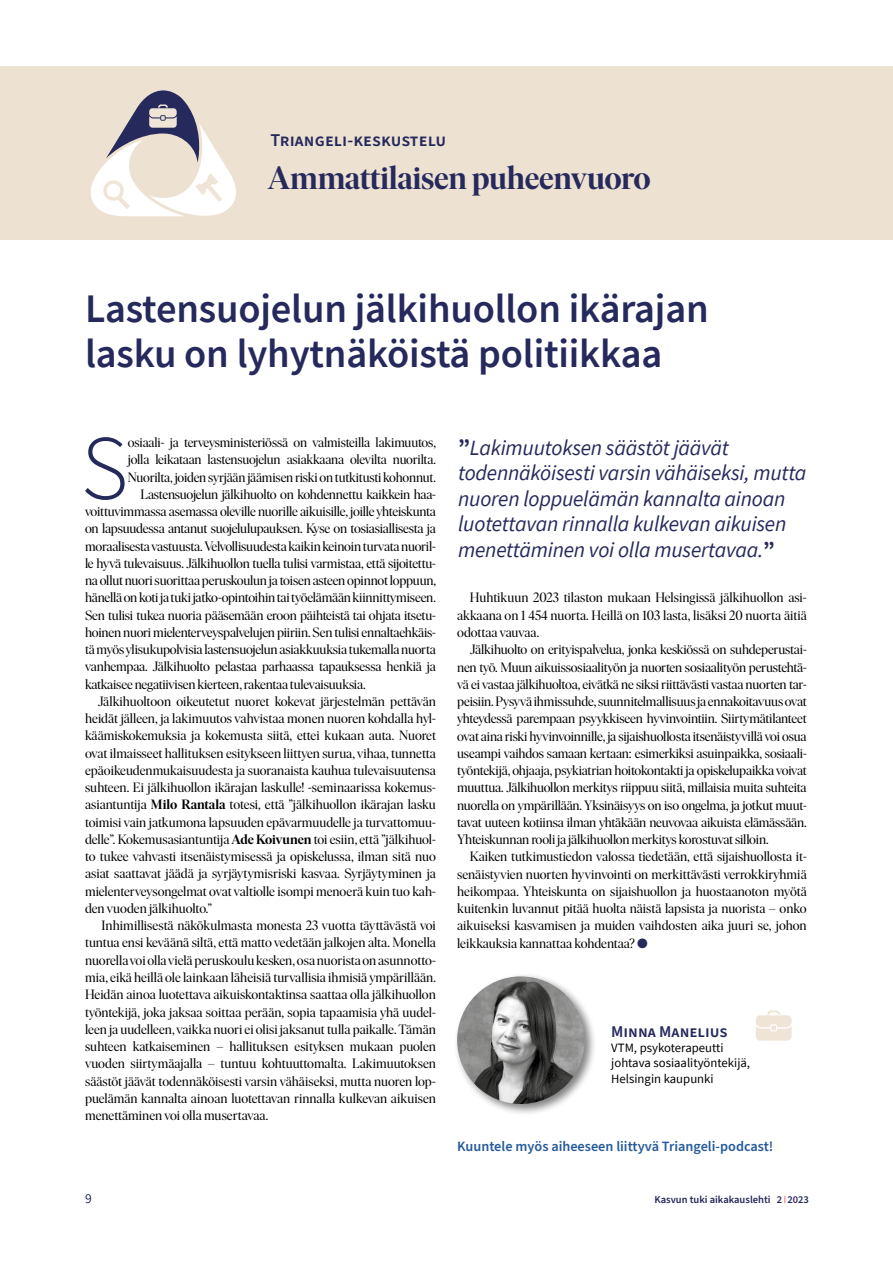
<style>
.page{position:relative;width:893px;height:1263px;background:#fff}
.page>*{position:absolute;margin:0;border:0;box-sizing:border-box;transform-origin:0 0}
.t1{font:300 92.1px "Source Sans Pro";color:#26295c}
.t2{font:600 40.5px/45px "Source Sans Pro";letter-spacing:-.005em;color:#26295c}
.t3{font:600 32.4px "Ivar Display";letter-spacing:-.01em;color:#26295c}
.t4{font:italic 21.75px/25.5px "Source Sans Pro";letter-spacing:-.01em;color:#26295c}
.t5{font:600 18px "Source Sans Pro";letter-spacing:.005em;color:#26295c}
.t6{font:600 16.5px "Source Sans Pro";color:#26295c}
.t7{font:600 14.25px "Source Sans Pro";color:#275b9b}
.t8{font:13.5px/17.2px "Ivar Display";letter-spacing:-.005em;color:#000;text-align:justify}
.t9{font:13.5px "Source Sans Pro";color:#26295c}
.t10{font:12.75px/15.3px "Source Sans Pro";color:#000}
.t11{font:600 10.5px "Source Sans Pro";color:#26295c}
.s1{font-weight:600}
.s2{font-weight:700;font-style:normal;font-size:22.5px}
.s3{font-weight:700;font-style:normal}
.s4{color:#26295c}
.s5{color:#f18e8d}
</style>
<div class="page">
<div style="left:0;top:67px;width:893px;height:173px;background:#ede2d2"></div>
<svg style="left:91px;top:90px;width:145px;height:126px"></svg>
<div style="left:454px;top:972px;width:143px;height:144px;background:#000;opacity:.5"></div>
<img style="left:457px;top:976px;width:128px;height:128px;border-radius:64px">
<svg style="left:756px;top:1010px;width:36px;height:30px"></svg>
<h3 class="t5" style="left:270px;top:128px;width:177px">Triangeli-keskustelu</h3>
<h3 class="t3" style="left:268px;top:160px;width:385px">Ammattilaisen puheenvuoro</h3>
<h2 class="t2" style="left:85px;top:286px;width:625px">Lastensuojelun jälkihuollon ikärajan lasku on lyhytnäköistä politiikkaa</h2>
<h1 class="t1" style="left:81px;top:412px;width:49px">S</h1>
<p class="t8" style="left:128px;top:434px;width:309px">osiaali- ja terveysministeriössä on valmisteilla lakimuutos,</p>
<p class="t8" style="left:128px;top:451px;width:309px">jolla leikataan lastensuojelun asiakkaana olevilta nuorilta.</p>
<p class="t8" style="left:128px;top:469px;width:309px">Nuorilta, joiden syrjään jäämisen riski on tutkitusti kohonnut.</p>
<p class="t8" style="left:141px;top:486px;width:297px">Lastensuojelun jälkihuolto on kohdennettu kaikkein haa-</p>
<p class="t8" style="left:85px;top:503px;width:352px">voittuvimmassa asemassa oleville nuorille aikuisille, joille yhteiskunta</p>
<p class="t8" style="left:85px;top:520px;width:352px">on lapsuudessa antanut suojelulupauksen. Kyse on tosiasiallisesta ja</p>
<p class="t8" style="left:85px;top:538px;width:352px">moraalisesta vastuusta. Velvollisuudesta kaikin keinoin turvata nuoril-</p>
<p class="t8" style="left:85px;top:555px;width:352px">le hyvä tulevaisuus. Jälkihuollon tuella tulisi varmistaa, että sijoitettu-</p>
<p class="t8" style="left:85px;top:572px;width:352px">na ollut nuori suorittaa peruskoulun ja toisen asteen opinnot loppuun,</p>
<p class="t8" style="left:85px;top:589px;width:352px">hänellä on koti ja tuki jatko-opintoihin tai työelämään kiinnittymiseen.</p>
<p class="t8" style="left:85px;top:607px;width:352px">Sen tulisi tukea nuoria pääsemään eroon päihteistä tai ohjata itsetu-</p>
<p class="t8" style="left:85px;top:624px;width:352px">hoinen nuori mielenterveyspalvelujen piiriin. Sen tulisi ennaltaehkäis-</p>
<p class="t8" style="left:85px;top:641px;width:352px">tä myös ylisukupolvisia lastensuojelun asiakkuuksia tukemalla nuorta</p>
<p class="t8" style="left:85px;top:658px;width:352px">vanhempaa. Jälkihuolto pelastaa parhaassa tapauksessa henkiä ja</p>
<p class="t8" style="left:85px;top:676px;width:282px">katkaisee negatiivisen kierteen, rakentaa tulevaisuuksia.</p>
<p class="t8" style="left:98px;top:693px;width:340px">Jälkihuoltoon oikeutetut nuoret kokevat järjestelmän pettävän</p>
<p class="t8" style="left:85px;top:710px;width:352px">heidät jälleen, ja lakimuutos vahvistaa monen nuoren kohdalla hyl-</p>
<p class="t8" style="left:85px;top:727px;width:352px">käämiskokemuksia ja kokemusta siitä, ettei kukaan auta. Nuoret</p>
<p class="t8" style="left:85px;top:745px;width:352px">ovat ilmaisseet hallituksen esitykseen liittyen surua, vihaa, tunnetta</p>
<p class="t8" style="left:85px;top:762px;width:352px">epäoikeudenmukaisuudesta ja suoranaista kauhua tulevaisuutensa</p>
<p class="t8" style="left:85px;top:779px;width:352px">suhteen. Ei jälkihuollon ikärajan laskulle! -seminaarissa kokemus-</p>
<p class="t8" style="left:85px;top:796px;width:352px">asiantuntija <span class="s1">Milo Rantala</span> totesi, että ”jälkihuollon ikärajan lasku</p>
<p class="t8" style="left:85px;top:814px;width:352px">toimisi vain jatkumona lapsuuden epävarmuudelle ja turvattomuu-</p>
<p class="t8" style="left:85px;top:831px;width:352px">delle”. Kokemusasiantuntija <span class="s1">Ade Koivunen</span> toi esiin, että ”jälkihuol-</p>
<p class="t8" style="left:85px;top:848px;width:352px">to tukee vahvasti itsenäistymisessä ja opiskelussa, ilman sitä nuo</p>
<p class="t8" style="left:85px;top:865px;width:352px">asiat saattavat jäädä ja syrjäytymisriski kasvaa. Syrjäytyminen ja</p>
<p class="t8" style="left:85px;top:883px;width:352px">mielenterveysongelmat ovat valtiolle isompi menoerä kuin tuo kah-</p>
<p class="t8" style="left:85px;top:900px;width:128px">den vuoden jälkihuolto.”</p>
<p class="t8" style="left:102px;top:917px;width:336px">Inhimillisestä näkökulmasta monesta 23 vuotta täyttävästä voi</p>
<p class="t8" style="left:85px;top:934px;width:352px">tuntua ensi keväänä siltä, että matto vedetään jalkojen alta. Monella</p>
<p class="t8" style="left:85px;top:952px;width:352px">nuorella voi olla vielä peruskoulu kesken, osa nuorista on asunnotto-</p>
<p class="t8" style="left:85px;top:969px;width:352px">mia, eikä heillä ole lainkaan läheisiä turvallisia ihmisiä ympärillään.</p>
<p class="t8" style="left:85px;top:986px;width:352px">Heidän ainoa luotettava aikuiskontaktinsa saattaa olla jälkihuollon</p>
<p class="t8" style="left:85px;top:1003px;width:352px">työntekijä, joka jaksaa soittaa perään, sopia tapaamisia yhä uudel-</p>
<p class="t8" style="left:85px;top:1021px;width:352px">leen ja uudelleen, vaikka nuori ei olisi jaksanut tulla paikalle. Tämän</p>
<p class="t8" style="left:85px;top:1038px;width:352px">suhteen katkaiseminen – hallituksen esityksen mukaan puolen</p>
<p class="t8" style="left:85px;top:1055px;width:352px">vuoden siirtymäajalla – tuntuu kohtuuttomalta. Lakimuutoksen</p>
<p class="t8" style="left:85px;top:1072px;width:352px">säästöt jäävät todennäköisesti varsin vähäiseksi, mutta nuoren lop-</p>
<p class="t8" style="left:85px;top:1090px;width:352px">puelämän kannalta ainoan luotettavan rinnalla kulkevan aikuisen</p>
<p class="t8" style="left:85px;top:1107px;width:185px">menettäminen voi olla musertavaa.</p>
<h3 class="t4" style="left:458px;top:434px;width:350px"><span class="s2">”</span>Lakimuutoksen säästöt jäävät todennäköisesti varsin vähäiseksi, mutta nuoren loppuelämän kannalta ainoan luotettavan rinnalla kulkevan aikuisen menettäminen voi olla musertavaa.<span class="s3">”</span></h3>
<p class="t8" style="left:457px;top:589px;width:351px;text-indent:13px">Huhtikuun 2023 tilaston mukaan Helsingissä jälkihuollon asi&shy;akkaana on 1 454 nuorta. Heillä on 103 lasta, lisäksi 20 nuorta äitiä odottaa vauvaa.</p>
<p class="t8" style="left:457px;top:641px;width:351px;text-indent:13px">Jälkihuolto on erityispalvelua, jonka keskiössä on suhdeperustai&shy;nen työ. Muun aikuissosiaalityön ja nuorten sosiaalityön perustehtä&shy;vä ei vastaa jälkihuoltoa, eivätkä ne siksi riittävästi vastaa nuorten tar&shy;peisiin. Pysyvä ihmissuhde, suunnitelmallisuus ja ennakoitavuus ovat yhteydessä parempaan psyykkiseen hyvinvointiin. Siirtymätilanteet ovat aina riski hyvinvoinnille, ja sijaishuollosta itsenäistyvillä voi osua useampi vaihdos samaan kertaan: esimerkiksi asuinpaikka, sosiaali&shy;työntekijä, ohjaaja, psykiatrian hoitokontakti ja opiskelupaikka voivat muuttua. Jälkihuollon merkitys riippuu siitä, millaisia muita suhteita nuorella on ympärillään. Yksinäisyys on iso ongelma, ja jotkut muut&shy;tavat uuteen kotiinsa ilman yhtäkään neuvovaa aikuista elämässään.<br>Yhteiskunnan rooli ja jälkihuollon merkitys korostuvat silloin.</p>
<p class="t8" style="left:457px;top:848px;width:351px;text-indent:13px">Kaiken tutkimustiedon valossa tiedetään, että sijaishuollosta it&shy;senäistyvien nuorten hyvinvointi on merkittävästi verrokkiryhmiä heikompaa. Yhteiskunta on sijaishuollon ja huostaanoton myötä kuitenkin luvannut pitää huolta näistä lapsista ja nuorista – onko aikuiseksi kasvamisen ja muiden vaihdosten aika juuri se, johon leikkauksia kannattaa kohdentaa? <span class="s4">●</span></p>
<p class="t6" style="left:611px;top:1020px;width:118px">Minna Manelius</p>
<p class="t10" style="left:611px;top:1040px;width:140px">VTM, psykoterapeutti johtava sosiaalityöntekijä,<br>Helsingin kaupunki</p>
<p class="t7" style="left:457px;top:1137px;width:318px">Kuuntele myös aiheeseen liittyvä Triangeli-podcast!</p>
<p class="t9" style="left:85px;top:1190px;width:8px">9</p>
<p class="t11" style="left:654px;top:1193px;width:156px">Kasvun tuki aikakauslehti 2 <span class="s5">I</span> 2023</p>
</div>
